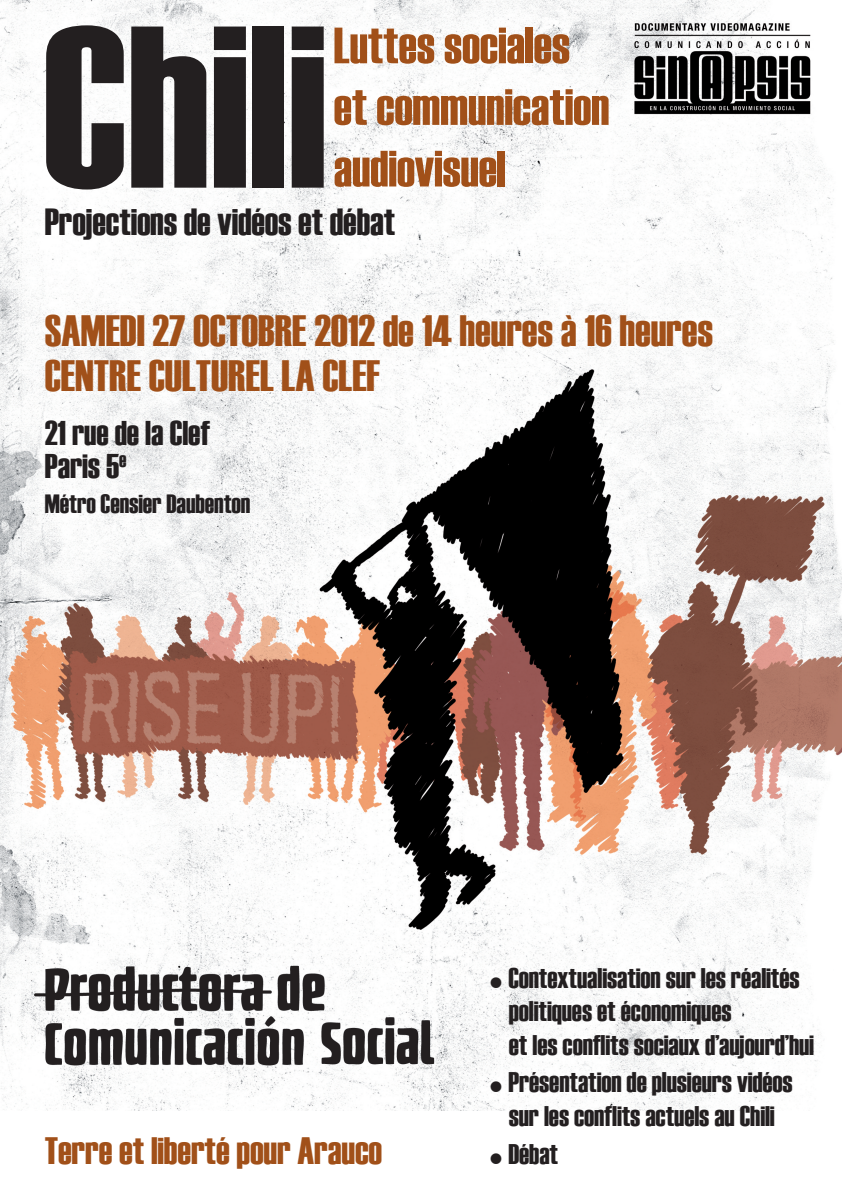
<style>
.page{position:relative;width:842px;height:1191px;background:#fff}
.page>*{position:absolute;margin:0;border:0;box-sizing:border-box;transform-origin:0 0}
.t1{font:230.1px "Haettenschweiler";color:#231f20}
.t2{font:50.9px/61.6px "Haettenschweiler";color:#a15019}
.t3{font:43.8px/44.5px "Haettenschweiler";color:#a15019}
.t4{font:38.1px "Haettenschweiler";color:#a15019}
.t5{font:37.7px "Haettenschweiler";color:#231f20}
.t6{font:34.3px/33.1px "Haettenschweiler";color:#231f20}
.t7{font:28.3px/33.5px "Haettenschweiler";color:#231f20}
.t8{font:26.4px "Haettenschweiler";color:#231f20}
.s1{font-family:"Lucida Sans Unicode";font-size:18.4px}
</style>
<div class="page">
<img style="left:0;top:0;width:842px;height:1110px">
<h1 class="t1" style="left:42px;top:-15px;width:285px">Chili</h1>
<h2 class="t2" style="left:334px;top:13px;width:277px">Luttes sociales et communication audiovisuel</h2>
<h3 class="t5" style="left:45px;top:202px;width:352px">Projections de vidéos et débat</h3>
<h3 class="t3" style="left:45px;top:307px;width:670px">SAMEDI 27 OCTOBRE 2012 de 14 heures à 16 heures<br>CENTRE CULTUREL LA CLEF</h3>
<p class="t6" style="left:45px;top:415px;width:167px">21 rue de la Clef<br>Paris 5<sup>e</sup></p>
<p class="t8" style="left:45px;top:490px;width:207px">Métro Censier Daubenton</p>
<h3 class="t4" style="left:45px;top:1131px;width:339px">Terre et liberté pour Arauco</h3>
<p class="t7" style="left:509px;top:960px;width:307px;text-indent:-20px"><span class="s1">●</span> Contextualisation sur les réalités politiques et économiques<br>et les conflits sociaux d'aujourd'hui</p>
<p class="t7" style="left:489px;top:1065px;width:305px;text-align:center"><span class="s1">●</span> Présentation de plusieurs vidéos sur les conflits actuels au Chili</p>
<p class="t7" style="left:489px;top:1136px;width:71px"><span class="s1">●</span> Débat</p>
</div>
